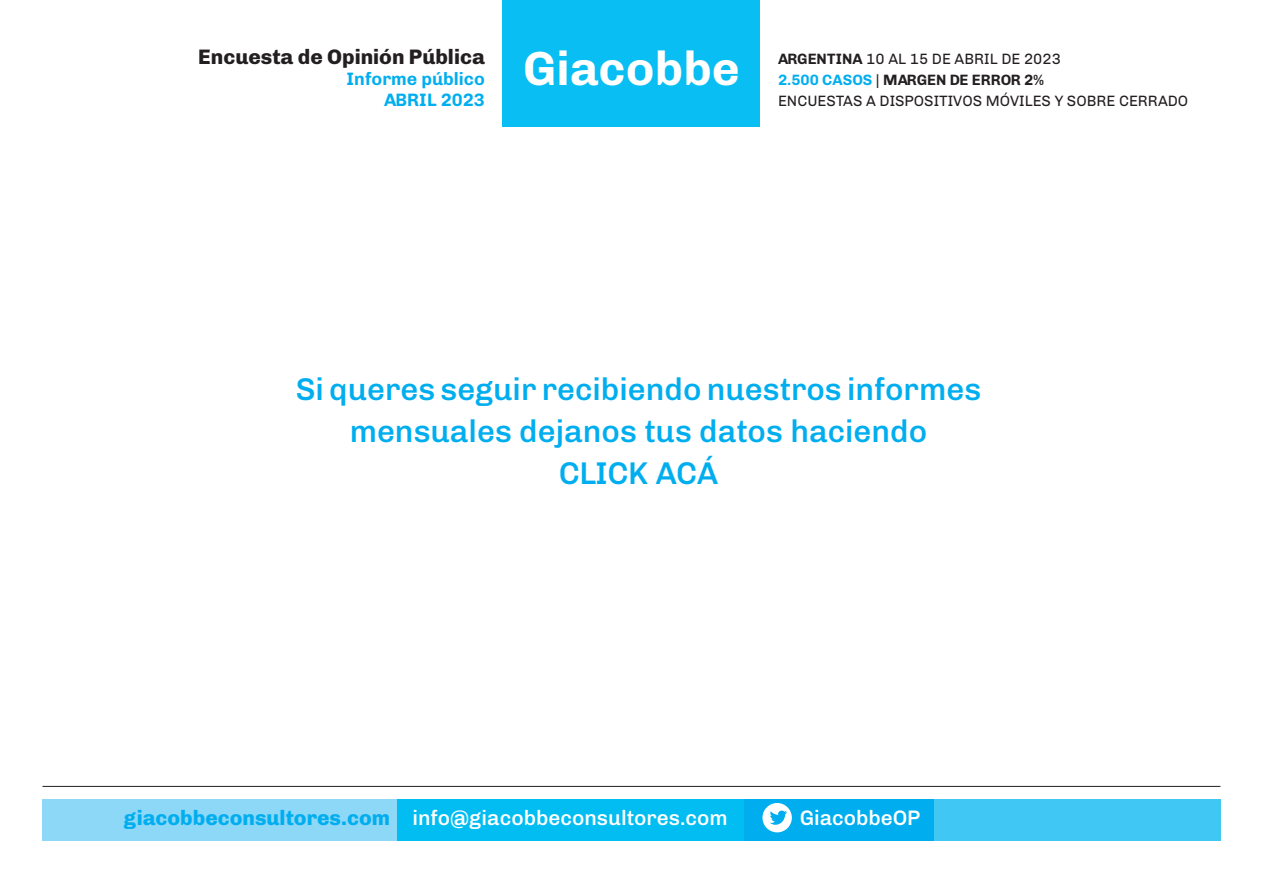
<style>
.page{position:relative;width:1263px;height:893px;background:#fff}
.page>*{position:absolute;margin:0;border:0;box-sizing:border-box;transform-origin:0 0}
.t1{font:700 48px "Chivo";color:#fff}
.t2{font:500 31.5px/42px "Chivo";color:#00aeef;text-align:center}
.t3{font:500 21px "Chivo";color:#fff}
.t4{font:800 21px "Chivo";color:#231f20}
.t5{font:700 18px/21px "Chivo";color:#00aeef;text-align:right}
.t6{font:15px/21px "Chivo";color:#231f20}
.s1{font-weight:700}
.s2{font-weight:700;color:#00aeef}
.s3{font-weight:800;color:#00aeef}
</style>
<div class="page">
<div style="left:43px;top:799px;width:1177px;height:42px;background:#00aeef"></div>
<div style="left:43px;top:799px;width:358px;height:42px;background:#8dd7f7"></div>
<div style="left:934px;top:799px;width:286px;height:42px;background:#40c7f4"></div>
<div style="left:398px;top:799px;width:346px;height:42px;background:#01bdf2"></div>
<div style="left:762px;top:803px;width:30px;height:29px;background:#fff;border-radius:50%"></div>
<svg style="left:770px;top:811px;width:17px;height:14px"></svg>
<div style="left:503px;top:0;width:257px;height:127px;background:#09bef2"></div>
<hr style="left:43px;top:786px;width:1177px;height:1px;background:#231f20">
<h3 class="t4" style="left:198px;top:40px;width:288px">Encuesta de Opinión Pública</h3>
<p class="t5" style="left:346px;top:67px;width:140px">Informe público<br>ABRIL 2023</p>
<h1 class="t1" style="left:523px;top:31px;width:218px">Giacobbe</h1>
<p class="t6" style="left:778px;top:47px;width:412px"><span class="s1">ARGENTINA</span> 10 AL 15 DE ABRIL DE 2023<br><span class="s2">2.500 CASOS</span> | <span class="s1">MARGEN DE ERROR 2%<br></span>ENCUESTAS A DISPOSITIVOS MÓVILES Y SOBRE CERRADO</p>
<p class="t2" style="left:296px;top:366px;width:687px">Si queres seguir recibiendo nuestros informes mensuales dejanos tus datos haciendo</p>
<p class="t2" style="left:559px;top:450px;width:161px">CLICK ACÁ</p>
<h3 class="t3" style="left:124px;top:801px;width:605px"><span class="s3">giacobbeconsultores.com</span> info@giacobbeconsultores.com</h3>
<h3 class="t3" style="left:800px;top:801px;width:122px">GiacobbeOP</h3>
</div>
